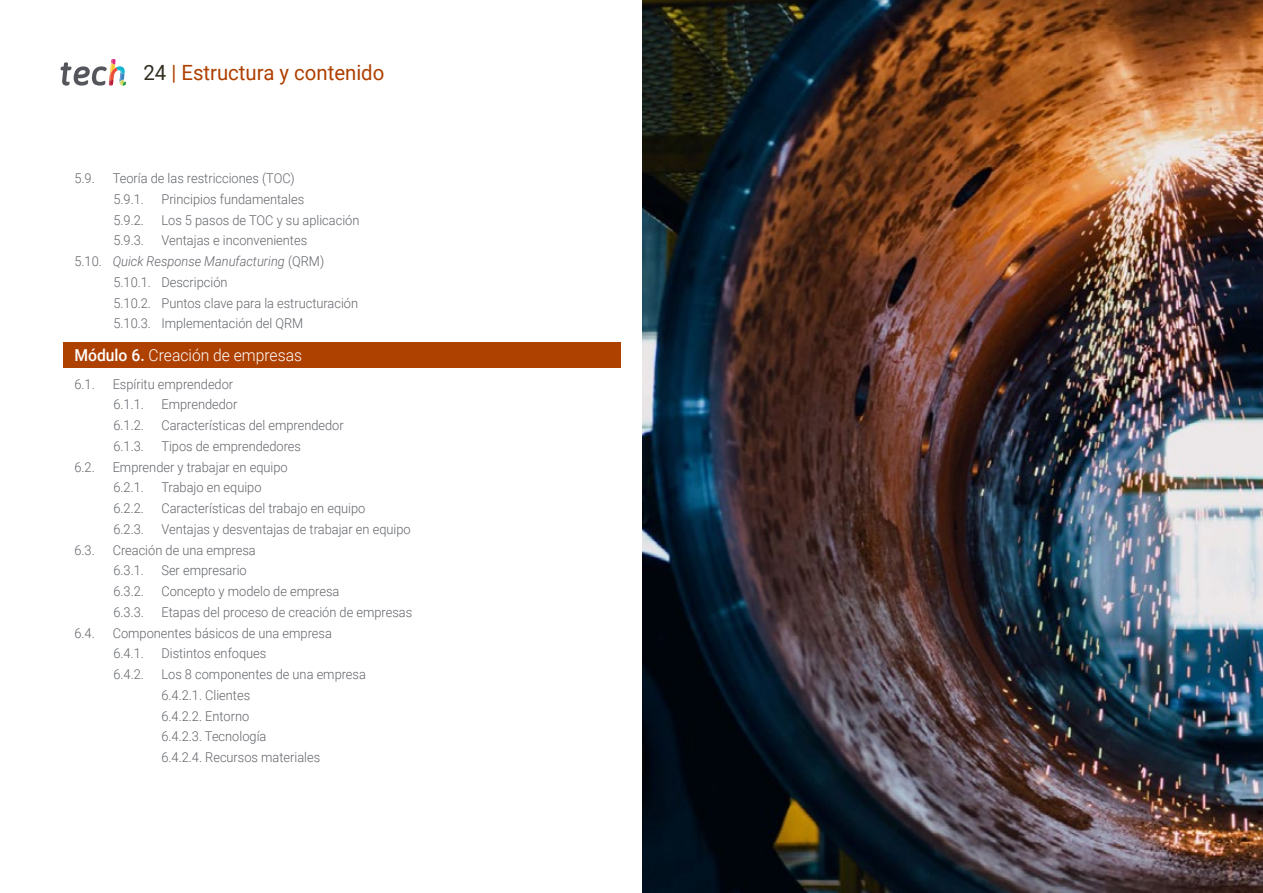
<style>
.page{position:relative;width:1263px;height:893px;background:#fff}
.page>*{position:absolute;margin:0;border:0;box-sizing:border-box;transform-origin:0 0}
.t1{font:21px "Roboto";color:#ae4000}
.t2{font:300 16.5px "Roboto";color:#fff;scale:.95 1}
.t3{font:300 13.5px/20.7px "Roboto";color:#61646a;scale:.95 1}
.t4{font:italic 300 13.5px "Roboto";color:#61646a;scale:.95 1}
.s1{color:#312e20}
.s2{font-style:normal}
.s3{font-weight:500}
</style>
<div class="page">
<svg style="left:61px;top:59px;width:65px;height:27px"></svg>
<div style="left:63px;top:343px;width:558px;height:25px;background:#ae4000"></div>
<img style="left:642px;top:0;width:621px;height:893px">
<h1 class="t1" style="left:144px;top:57px;width:242px"><span class="s1">24</span> | Estructura y contenido</h1>
<p class="t3" style="left:74px;top:167px;width:23px">5.9.</p>
<p class="t3" style="left:113px;top:167px;width:193px">Teoría de las restricciones (TOC)<br>5.9.1.</p>
<p class="t3" style="left:161px;top:188px;width:152px">Principios fundamentales</p>
<p class="t3" style="left:113px;top:209px;width:34px">5.9.2.</p>
<p class="t3" style="left:161px;top:209px;width:210px">Los 5 pasos de TOC y su aplicación</p>
<p class="t3" style="left:113px;top:230px;width:34px">5.9.3.</p>
<p class="t3" style="left:161px;top:230px;width:155px">Ventajas e inconvenientes</p>
<p class="t4" style="left:74px;top:252px;width:264px"><span class="s2">5.10.</span> Quick Response Manufacturing <span class="s2">(QRM)</span></p>
<p class="t3" style="left:113px;top:271px;width:122px">5.10.1. Descripción</p>
<p class="t3" style="left:113px;top:292px;width:259px">5.10.2. Puntos clave para la estructuración</p>
<p class="t3" style="left:113px;top:313px;width:201px">5.10.3. Implementación del QRM</p>
<p class="t2" style="left:74px;top:344px;width:241px"><span class="s3">Módulo 6.</span> Creación de empresas</p>
<p class="t3" style="left:74px;top:373px;width:23px">6.1.</p>
<p class="t3" style="left:113px;top:373px;width:128px">Espíritu emprendedor<br>6.1.1.</p>
<p class="t3" style="left:161px;top:394px;width:82px">Emprendedor</p>
<p class="t3" style="left:113px;top:414px;width:34px">6.1.2.</p>
<p class="t3" style="left:161px;top:414px;width:193px">Características del emprendedor</p>
<p class="t3" style="left:113px;top:435px;width:34px">6.1.3.</p>
<p class="t3" style="left:161px;top:435px;width:149px">Tipos de emprendedores</p>
<p class="t3" style="left:74px;top:456px;width:23px">6.2.</p>
<p class="t3" style="left:113px;top:456px;width:186px">Emprender y trabajar en equipo<br>6.2.1.</p>
<p class="t3" style="left:161px;top:477px;width:107px">Trabajo en equipo</p>
<p class="t3" style="left:113px;top:497px;width:34px">6.2.2.</p>
<p class="t3" style="left:161px;top:497px;width:216px">Características del trabajo en equipo</p>
<p class="t3" style="left:113px;top:518px;width:34px">6.2.3.</p>
<p class="t3" style="left:161px;top:518px;width:264px">Ventajas y desventajas de trabajar en equipo</p>
<p class="t3" style="left:74px;top:539px;width:23px">6.3.</p>
<p class="t3" style="left:113px;top:539px;width:152px">Creación de una empresa<br>6.3.1.</p>
<p class="t3" style="left:161px;top:560px;width:91px">Ser empresario</p>
<p class="t3" style="left:113px;top:580px;width:34px">6.3.2.</p>
<p class="t3" style="left:161px;top:580px;width:189px">Concepto y modelo de empresa</p>
<p class="t3" style="left:113px;top:601px;width:34px">6.3.3.</p>
<p class="t3" style="left:161px;top:601px;width:265px">Etapas del proceso de creación de empresas</p>
<p class="t3" style="left:74px;top:622px;width:23px">6.4.</p>
<p class="t3" style="left:113px;top:622px;width:232px">Componentes básicos de una empresa<br>6.4.1.</p>
<p class="t3" style="left:161px;top:643px;width:112px">Distintos enfoques</p>
<p class="t3" style="left:113px;top:663px;width:34px">6.4.2.</p>
<p class="t3" style="left:161px;top:663px;width:217px">Los 8 componentes de una empresa<br>6.4.2.1. Clientes<br>6.4.2.2. Entorno<br>6.4.2.3. Tecnología<br>6.4.2.4. Recursos materiales</p>
</div>
